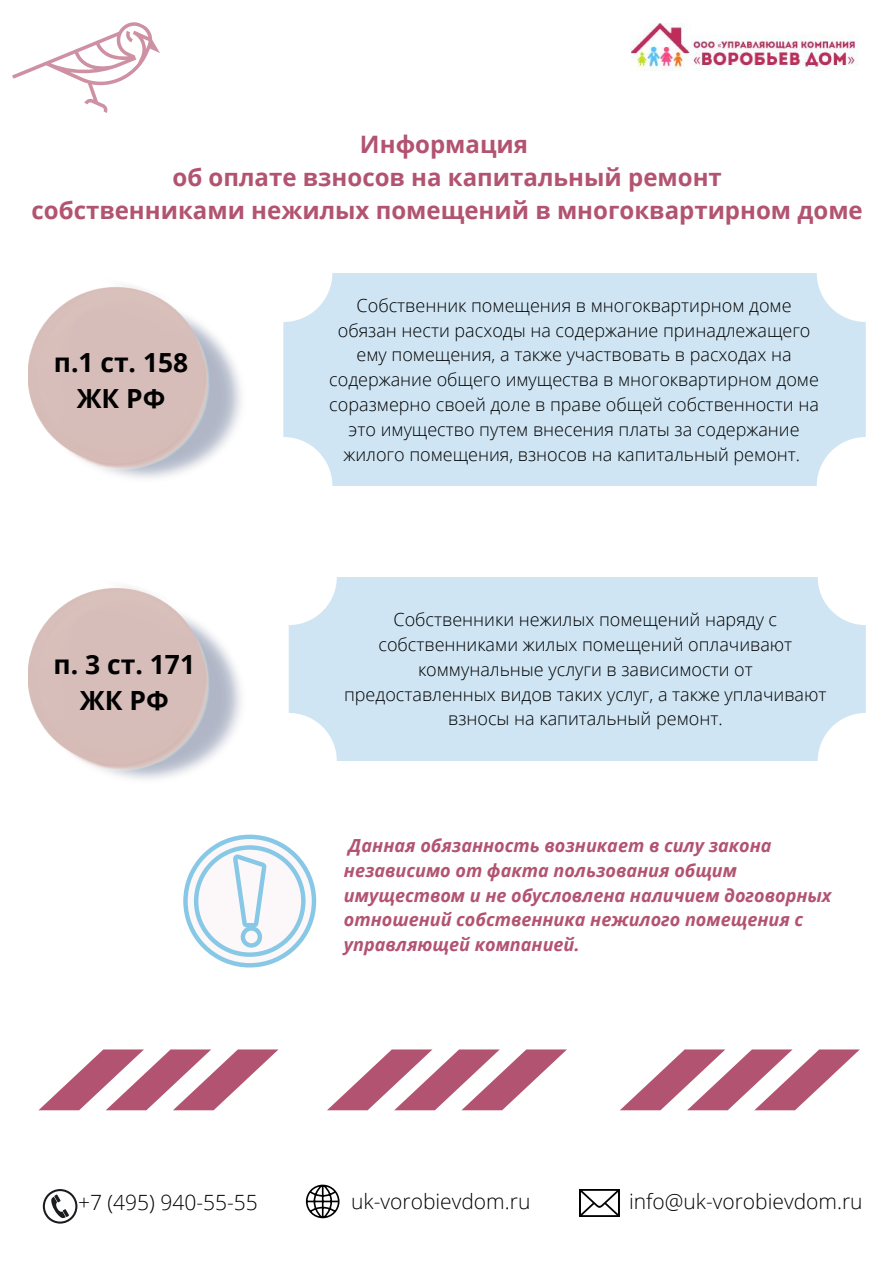
<style>
.page{position:relative;width:894px;height:1264px;background:#fff}
.page>*{position:absolute;margin:0;border:0;box-sizing:border-box;transform-origin:0 0}
.t1{font:700 26.4px/36px "Open Sans";color:#000;text-align:center}
.t2{font:700 24px "Open Sans";color:#b25371}
.t3{font:300 21px "Open Sans";color:#000}
.t4{font:300 18px/24.8px "Open Sans";color:#000;text-align:center}
.t5{font:italic 700 18px/24.8px "Open Sans";color:#b25371}
</style>
<div class="page">
<img style="left:631px;top:23px;width:228px;height:48px">
<img style="left:29px;top:286px;width:212px;height:193px">
<div style="left:283px;top:273px;width:582px;height:213px;background:#cfe5f3;border-radius:49px"></div>
<div style="left:288px;top:577px;width:577px;height:184px;background:#cfe5f3;border-radius:48px"></div>
<svg style="left:183px;top:834px;width:133px;height:133px"></svg>
<img style="left:29px;top:587px;width:212px;height:193px">
<svg style="left:12px;top:22px;width:148px;height:91px"></svg>
<svg style="left:39px;top:1049px;width:239px;height:61px"></svg>
<svg style="left:327px;top:1049px;width:240px;height:61px"></svg>
<svg style="left:620px;top:1049px;width:239px;height:61px"></svg>
<svg style="left:43px;top:1189px;width:34px;height:34px"></svg>
<svg style="left:306px;top:1184px;width:33px;height:34px"></svg>
<img style="left:579px;top:1189px;width:40px;height:26px">
<p class="t2" style="left:360px;top:127px;width:170px">Информация</p>
<p class="t2" style="left:172px;top:160px;width:550px">об оплате взносов на капитальный ремонт</p>
<p class="t2" style="left:32px;top:193px;width:832px">собственниками нежилых помещений в многоквартирном доме</p>
<p class="t1" style="left:54px;top:343px;width:136px">п.1 ст. 158<br>ЖК РФ</p>
<p class="t1" style="left:54px;top:645px;width:143px">п. 3 ст. 171<br>ЖК РФ</p>
<p class="t4" style="left:329px;top:292px;width:491px">Собственник помещения в многоквартирном доме обязан нести расходы на содержание принадлежащего ему помещения, а также участвовать в расходах на содержание общего имущества в многоквартирном доме соразмерно своей доле в праве общей собственности на это имущество путем внесения платы за содержание жилого помещения, взносов на капитальный ремонт.</p>
<p class="t4" style="left:344px;top:607px;width:484px">Собственники нежилых помещений наряду с собственниками жилых помещений оплачивают коммунальные услуги в зависимости от предоставленных видов таких услуг, а также уплачивают взносы на капитальный ремонт.</p>
<p class="t5" style="left:344px;top:832px;width:489px">Данная обязанность возникает в силу закона независимо от факта пользования общим имуществом и не обусловлена наличием договорных отношений собственника нежилого помещения с управляющей компанией.</p>
<p class="t3" style="left:78px;top:1187px;width:181px">+7 (495) 940-55-55</p>
<p class="t3" style="left:351px;top:1186px;width:181px">uk-vorobievdom.ru</p>
<p class="t3" style="left:629px;top:1186px;width:235px">info@uk-vorobievdom.ru</p>
</div>
